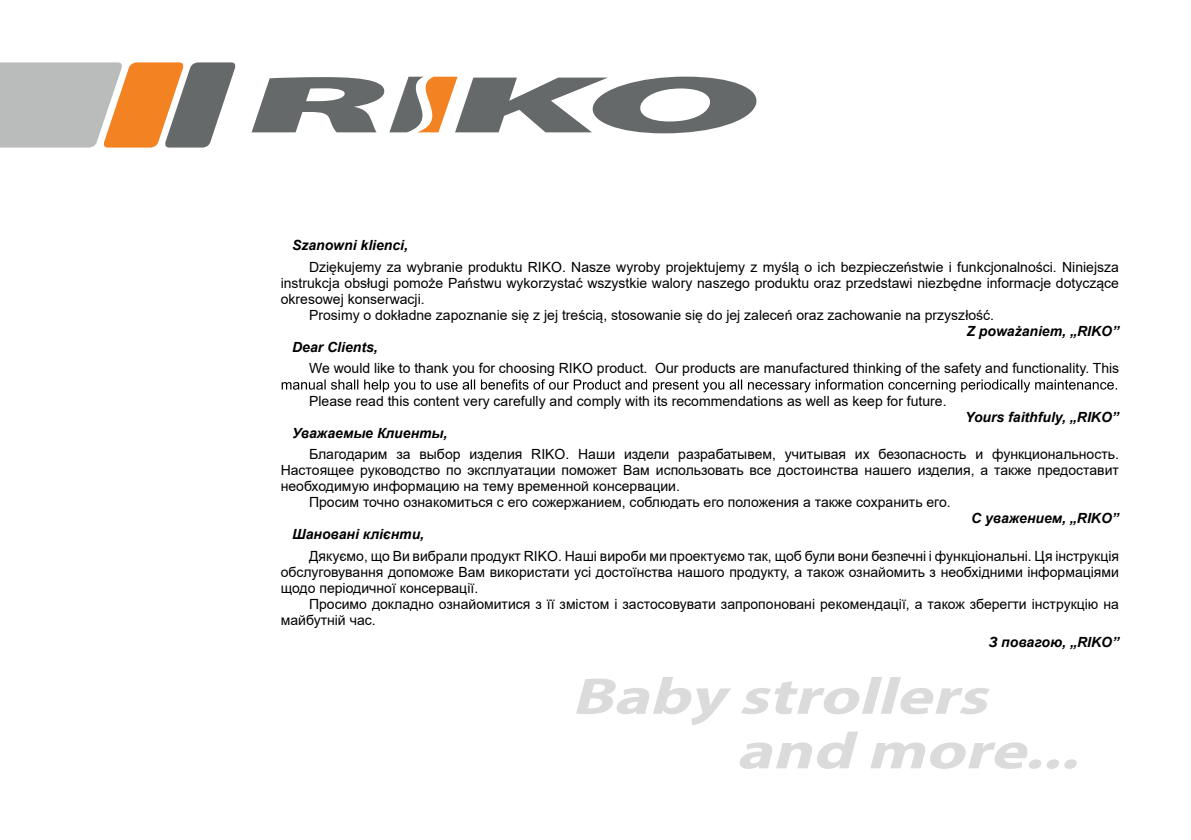
<style>
.page{position:relative;width:1191px;height:840px;background:#fff}
.page>*{position:absolute;margin:0;border:0;box-sizing:border-box;transform-origin:0 0}
.t1{font:italic 700 51.8px/54.6px "Myriad Pro";color:#dadbda;scale:1.32 1}
.t2{font:14px/16px "Arial";color:#000001;text-align:justify}
.t3{font:italic 700 14px "Arial";color:#000001}
</style>
<div class="page">
<svg style="left:282px;top:379px;width:835px;height:13px"></svg>
<svg style="left:0;top:62px;width:236px;height:85px;background:#bfa792"></svg>
<svg style="left:252px;top:77px;width:505px;height:56px"></svg>
<p class="t3" style="left:292px;top:235px;width:117px">Szanowni klienci,</p>
<p class="t2" style="left:309px;top:258px;width:811px">Dziękujemy za wybranie produktu RIKO. Nasze wyroby projektujemy z myślą o ich bezpieczeństwie i funkcjonalności. Niniejsza</p>
<p class="t2" style="left:281px;top:274px;width:839px">instrukcja obsługi pomoże Państwu wykorzystać wszystkie walory naszego produktu oraz przedstawi niezbędne informacje dotyczące</p>
<p class="t2" style="left:281px;top:290px;width:145px">okresowej konserwacji.</p>
<p class="t2" style="left:309px;top:306px;width:686px">Prosimy o dokładne zapoznanie się z jej treścią, stosowanie się do jej zaleceń oraz zachowanie na przyszłość.</p>
<p class="t3" style="left:966px;top:321px;width:154px">Z poważaniem, „RIKO”</p>
<p class="t3" style="left:292px;top:337px;width:87px">Dear Clients,</p>
<p class="t2" style="left:309px;top:360px;width:811px">We would like to thank you for choosing RIKO product. Our products are manufactured thinking of the safety and functionality. This</p>
<p class="t2" style="left:309px;top:392px;width:639px">Please read this content very carefully and comply with its recommendations as well as keep for future.</p>
<p class="t3" style="left:965px;top:407px;width:155px">Yours faithfuly, „RIKO”</p>
<p class="t3" style="left:292px;top:423px;width:157px">Уважаемые Клиенты,</p>
<p class="t2" style="left:309px;top:446px;width:811px">Благодарим за выбор изделия RIKO. Наши издели разрабатывем, учитывая их безопасность и функциональность.</p>
<p class="t2" style="left:281px;top:462px;width:839px">Настоящее руководство по эксплуатации поможет Вам использовать все достоинства нашего изделия, а также предоставит</p>
<p class="t2" style="left:281px;top:478px;width:401px">необходимую информацию на тему временной консервации.</p>
<p class="t2" style="left:309px;top:494px;width:643px">Просим точно ознакомиться с его сожержанием, соблюдать его положения а также сохранить его.</p>
<p class="t3" style="left:971px;top:509px;width:149px">С уважением, „RIKO”</p>
<p class="t3" style="left:292px;top:525px;width:134px">Шановані клієнти,</p>
<p class="t2" style="left:281px;top:547px;width:840px;text-indent:28px">Дякуємо, що Ви вибрали продукт RIKO. Наші вироби ми проектуємо так, щоб були вони безпечні і функціональні. Ця інструкція обслуговування допоможе Вам використати усі достоїнства нашого продукту, а також ознайомить з необхідними інформаціями щодо періодичної консервації.</p>
<p class="t2" style="left:281px;top:595px;width:839px;text-indent:28px">Просимо докладно ознайомитися з її змістом і застосовувати запропоновані рекомендації, а також зберегти інструкцію на майбутній час.</p>
<p class="t3" style="left:988px;top:632px;width:132px">З повагою, „RIKO”</p>
<h1 class="t1" style="left:736px;top:667px;width:273px;text-indent:-164px">Baby strollers and more...</h1>
</div>
